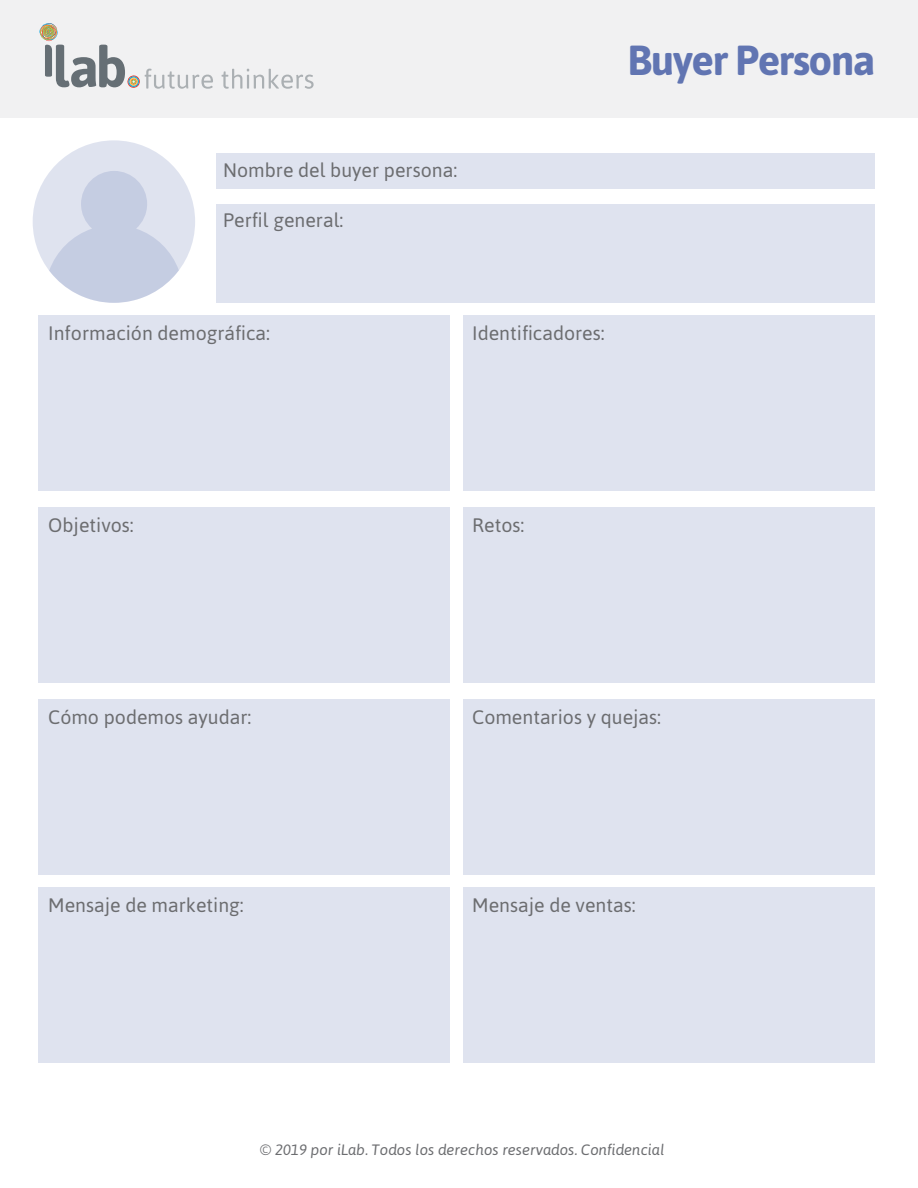
<style>
.page{position:relative;width:918px;height:1188px;background:#fff}
.page>*{position:absolute;margin:0;border:0;box-sizing:border-box;transform-origin:0 0}
.t1{font:700 42px "Asap";letter-spacing:-.035em;color:#6175b2}
.t2{font:19.5px "Asap";color:#6c6d70}
.t3{font:italic 15px "Asap";color:#6c6d70}
</style>
<div class="page">
<div style="left:0;top:0;width:918px;height:117px;background:#f1f1f2"></div>
<svg style="left:222px;top:69px;width:92px;height:20px"></svg>
<svg style="left:39px;top:23px;width:174px;height:66px"></svg>
<div style="left:216px;top:153px;width:659px;height:36px;background:#dfe3ef"></div>
<div style="left:216px;top:204px;width:659px;height:99px;background:#dfe3ef"></div>
<div style="left:39px;top:315px;width:411px;height:175px;background:#dfe3ef"></div>
<div style="left:463px;top:315px;width:412px;height:175px;background:#dfe3ef"></div>
<div style="left:33px;top:140px;width:162px;height:163px;background:#dfe3ef;border-radius:50%"></div>
<svg style="left:49px;top:171px;width:130px;height:132px"></svg>
<div style="left:39px;top:507px;width:411px;height:175px;background:#dfe3ef"></div>
<div style="left:463px;top:507px;width:412px;height:175px;background:#dfe3ef"></div>
<div style="left:39px;top:699px;width:411px;height:175px;background:#dfe3ef"></div>
<div style="left:463px;top:699px;width:412px;height:175px;background:#dfe3ef"></div>
<div style="left:39px;top:887px;width:411px;height:176px;background:#dfe3ef"></div>
<div style="left:463px;top:887px;width:412px;height:176px;background:#dfe3ef"></div>
<p class="t2" style="left:223px;top:157px;width:236px">Nombre del buyer persona:</p>
<p class="t2" style="left:223px;top:208px;width:122px">Perfil general:</p>
<h1 class="t1" style="left:627px;top:32px;width:250px">Buyer Persona</h1>
<p class="t2" style="left:48px;top:320px;width:223px">Información demográfica:</p>
<p class="t2" style="left:472px;top:320px;width:134px">Identificadores:</p>
<p class="t2" style="left:48px;top:512px;width:87px">Objetivos:</p>
<p class="t2" style="left:472px;top:512px;width:54px">Retos:</p>
<p class="t2" style="left:48px;top:704px;width:205px">Cómo podemos ayudar:</p>
<p class="t2" style="left:472px;top:704px;width:190px">Comentarios y quejas:</p>
<p class="t2" style="left:48px;top:892px;width:197px">Mensaje de marketing:</p>
<p class="t2" style="left:472px;top:892px;width:165px">Mensaje de ventas:</p>
<p class="t3" style="left:260px;top:1140px;width:406px">© 2019 por iLab. Todos los derechos reservados. Confidencial</p>
</div>
